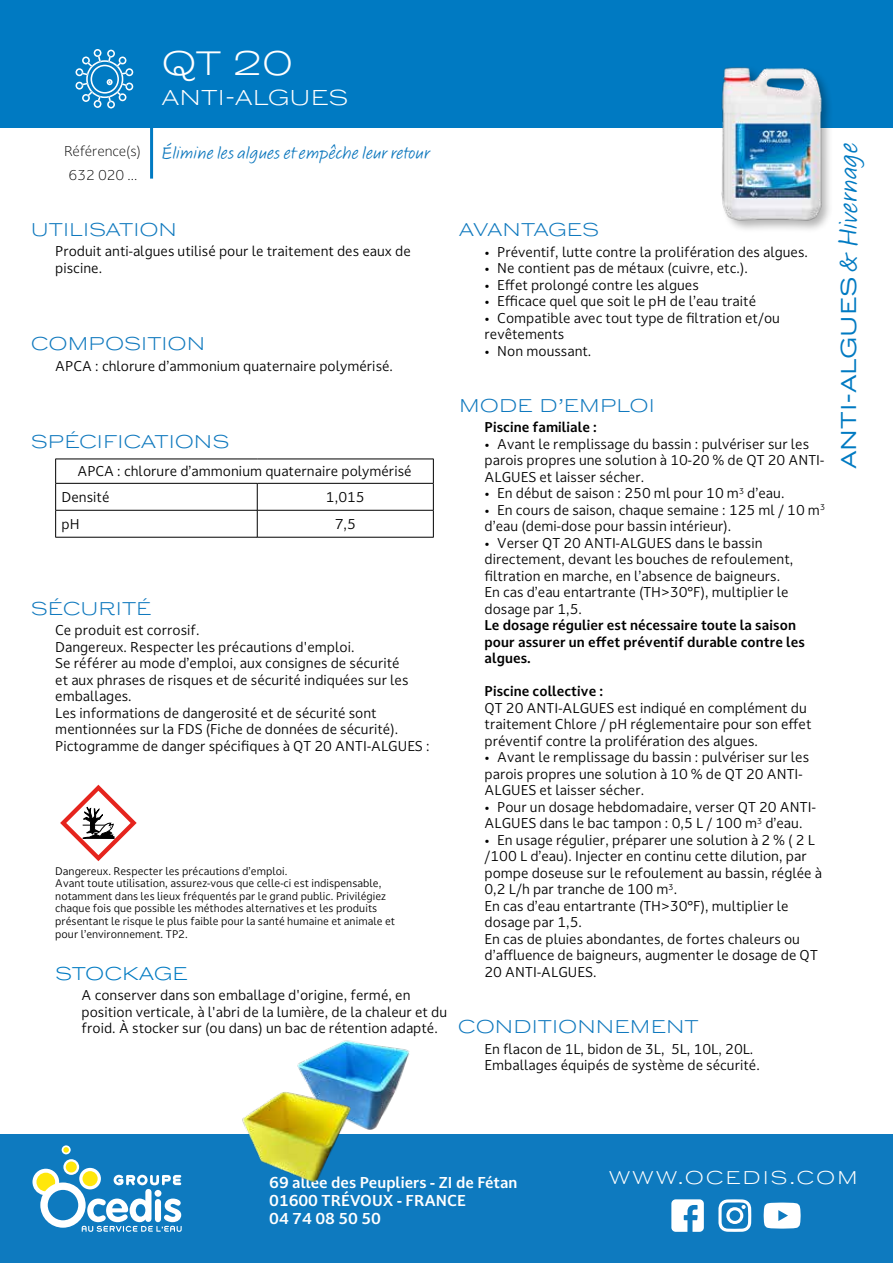
<style>
.page{position:relative;width:893px;height:1263px;background:#fff}
.page>*{position:absolute;margin:0;border:0;box-sizing:border-box;transform-origin:0 0}
.t1{font:33px "Wedding Gothic ATF";color:#fff}
.t2{font:21px "Wedding Gothic ATF";color:#007ac2}
.t3{font:21px "Wedding Gothic ATF";color:#fff}
.t4{font:18px "Wedding Gothic ATF";color:#1079be}
.t5{font:18px "Calliope MVB";color:#1079be}
.t6{font:18px "Wedding Gothic ATF";letter-spacing:.1em;color:#fff}
.t7{font:18px "Wedding Gothic ATF";letter-spacing:-.02em;color:#1079be}
.t8{font:18px "Wedding Gothic ATF";color:#007ac2}
.t9{font:700 15px/18px "Darkmode Darkmode On";color:#fff}
.t10{font:13.5px/16.5px "Darkmode Darkmode On";color:#000}
.t11{font:700 13.5px/16.5px "Darkmode Darkmode On";color:#000}
.t12{font:300 13.5px "Darkmode Darkmode On";color:#000}
.t13{font:10.5px/12.6px "Darkmode Darkmode On";color:#000}
.s1{font-family:"Calliope MVB";font-size:27px}
</style>
<div class="page">
<div style="left:0;top:1134px;width:893px;height:129px;background:#0e7abf"></div>
<svg style="left:32px;top:1145px;width:150px;height:87px"></svg>
<svg style="left:764px;top:1202px;width:37px;height:26px"></svg>
<svg style="left:671px;top:1199px;width:33px;height:33px"></svg>
<svg style="left:718px;top:1199px;width:33px;height:33px"></svg>
<div style="left:0;top:0;width:893px;height:128px;background:#007ac2"></div>
<hr style="left:150px;top:64px;width:3px;height:115px;background:#007ac2">
<svg style="left:75px;top:49px;width:59px;height:60px"></svg>
<div style="left:720px;top:65px;width:115px;height:169px;background:#000;opacity:.3"></div>
<img style="left:720px;top:65px;width:107px;height:160px">
<hr style="left:56px;top:459px;width:201px;height:1px;background:#000">
<hr style="left:257px;top:459px;width:176px;height:1px;background:#000">
<svg style="left:55px;top:459px;width:1px;height:79px"></svg>
<svg style="left:433px;top:459px;width:1px;height:79px"></svg>
<hr style="left:56px;top:537px;width:201px;height:1px;background:#000">
<hr style="left:257px;top:537px;width:176px;height:1px;background:#000">
<hr style="left:56px;top:483px;width:201px;height:1px;background:#000">
<hr style="left:257px;top:483px;width:176px;height:1px;background:#000">
<hr style="left:56px;top:510px;width:201px;height:1px;background:#000">
<hr style="left:257px;top:510px;width:176px;height:1px;background:#000">
<svg style="left:257px;top:483px;width:1px;height:55px"></svg>
<svg style="left:60px;top:785px;width:77px;height:76px"></svg>
<img style="left:297px;top:1040px;width:113px;height:90px">
<img style="left:242px;top:1077px;width:118px;height:105px">
<h1 class="t1" style="left:162px;top:41px;width:133px">QT 20</h1>
<h2 class="t3" style="left:162px;top:83px;width:188px">ANTI-ALGUES</h2>
<p class="t12" style="left:64px;top:142px;width:79px">Référence(s)</p>
<p class="t12" style="left:69px;top:166px;width:71px">632 020 ...</p>
<h3 class="t5" style="left:162px;top:142px;width:270px">Élimine les algues et empêche leur retour</h3>
<h3 class="t4" style="left:31px;top:217px;width:148px">UTILISATION</h3>
<p class="t10" style="left:55px;top:243px;width:357px">Produit anti-algues utilisé pour le traitement des eaux de piscine.</p>
<h3 class="t4" style="left:31px;top:332px;width:176px">COMPOSITION</h3>
<p class="t10" style="left:55px;top:357px;width:339px">APCA : chlorure d’ammonium quaternaire polymérisé.</p>
<h3 class="t4" style="left:31px;top:430px;width:200px">SPÉCIFICATIONS</h3>
<p class="t10" style="left:62px;top:458px;width:351px;line-height:25.7px;text-indent:16px">APCA : chlorure d’ammonium quaternaire polymérisé<br>Densité</p>
<p class="t10" style="left:326px;top:488px;width:40px">1,015</p>
<p class="t10" style="left:62px;top:515px;width:20px">pH</p>
<p class="t10" style="left:335px;top:515px;width:23px">7,5</p>
<h3 class="t4" style="left:31px;top:596px;width:122px">SÉCURITÉ</h3>
<p class="t10" style="left:55px;top:622px;width:376px">Ce produit est corrosif.<br>Dangereux. Respecter les précautions d'emploi.<br>Se référer au mode d’emploi, aux consignes de sécurité<br>et aux phrases de risques et de sécurité indiquées sur les emballages.<br>Les informations de dangerosité et de sécurité sont mentionnées sur la FDS (Fiche de données de sécurité).<br>Pictogramme de danger spécifiques à QT 20 ANTI-ALGUES :</p>
<p class="t13" style="left:55px;top:864px;width:341px">Dangereux. Respecter les précautions d’emploi.<br>Avant toute utilisation, assurez-vous que celle-ci est indispensable, notamment dans les lieux fréquentés par le grand public. Privilégiez chaque fois que possible les méthodes alternatives et les produits présentant le risque le plus faible pour la santé humaine et animale et pour l’environnement. TP2.</p>
<h3 class="t8" style="left:55px;top:961px;width:134px">STOCKAGE</h3>
<p class="t10" style="left:82px;top:987px;width:367px">A conserver dans son emballage d'origine, fermé, en position verticale, à l'abri de la lumière, de la chaleur et du froid. À stocker sur (ou dans) un bac de rétention adapté.</p>
<h3 class="t7" style="left:459px;top:218px;width:142px">AVANTAGES</h3>
<p class="t10" style="left:485px;top:243px;width:325px">• Préventif, lutte contre la prolifération des algues.</p>
<p class="t10" style="left:485px;top:260px;width:265px">• Ne contient pas de métaux (cuivre, etc.).</p>
<p class="t10" style="left:485px;top:276px;width:216px">• Effet prolongé contre les algues</p>
<p class="t10" style="left:485px;top:293px;width:273px">• Efficace quel que soit le pH de l’eau traité</p>
<p class="t10" style="left:485px;top:309px;width:297px">• Compatible avec tout type de filtration et/ou revêtements</p>
<p class="t10" style="left:485px;top:342px;width:109px">• Non moussant.</p>
<h3 class="t4" style="left:459px;top:393px;width:197px">MODE D’EMPLOI</h3>
<p class="t11" style="left:485px;top:419px;width:114px">Piscine familiale :</p>
<p class="t10" style="left:485px;top:435px;width:341px">• Avant le remplissage du bassin : pulvériser sur les parois propres une solution à 10-20 % de QT 20 ANTI-<br>ALGUES et laisser sécher.</p>
<p class="t10" style="left:485px;top:485px;width:302px">• En début de saison : 250 ml pour 10 m<sup>3</sup> d’eau.</p>
<p class="t10" style="left:485px;top:501px;width:342px">• En cours de saison, chaque semaine : 125 ml / 10 m<sup>3 </sup>d’eau (demi-dose pour bassin intérieur).</p>
<p class="t10" style="left:485px;top:534px;width:310px">• Verser QT 20 ANTI-ALGUES dans le bassin directement, devant les bouches de refoulement, filtration en marche, en l’absence de baigneurs.<br>En cas d’eau entartrante (TH&gt;30°F), multiplier le dosage par 1,5.</p>
<p class="t11" style="left:485px;top:617px;width:322px">Le dosage régulier est nécessaire toute la saison pour assurer un effet préventif durable contre les algues.</p>
<p class="t11" style="left:485px;top:683px;width:120px">Piscine collective :</p>
<p class="t10" style="left:485px;top:699px;width:328px">QT 20 ANTI-ALGUES est indiqué en complément du traitement Chlore / pH réglementaire pour son effet préventif contre la prolifération des algues.</p>
<p class="t10" style="left:485px;top:749px;width:326px">• Avant le remplissage du bassin : pulvériser sur les parois propres une solution à 10 % de QT 20 ANTI-<br>ALGUES et laisser sécher.</p>
<p class="t10" style="left:485px;top:798px;width:333px">• Pour un dosage hebdomadaire, verser QT 20 ANTI-<br>ALGUES dans le bac tampon : 0,5 L / 100 m<sup>3</sup> d’eau.</p>
<p class="t10" style="left:485px;top:831px;width:339px">• En usage régulier, préparer une solution à 2 % ( 2 L /100 L d’eau). Injecter en continu cette dilution, par pompe doseuse sur le refoulement au bassin, réglée à 0,2 L/h par tranche de 100 m<sup>3</sup>.<br>En cas d’eau entartrante (TH&gt;30°F), multiplier le dosage par 1,5.<br>En cas de pluies abondantes, de fortes chaleurs ou d’affluence de baigneurs, augmenter le dosage de QT 20 ANTI-ALGUES.</p>
<h3 class="t4" style="left:458px;top:1014px;width:242px">CONDITIONNEMENT</h3>
<p class="t10" style="left:485px;top:1040px;width:277px">En flacon de 1L, bidon de 3L, 5L, 10L, 20L.<br>Emballages équipés de système de sécurité.</p>
<h2 class="t2" style="left:834px;top:469px;width:328px;rotate:-90deg">ANTI-ALGUES <span class="s1">&amp; Hivernage</span></h2>
<p class="t9" style="left:269px;top:1173px;width:250px">69 allée des Peupliers - ZI de Fétan<br>01600 TRÉVOUX - FRANCE<br>04 74 08 50 50</p>
<h3 class="t6" style="left:609px;top:1165px;width:250px">WWW.OCEDIS.COM</h3>
</div>
